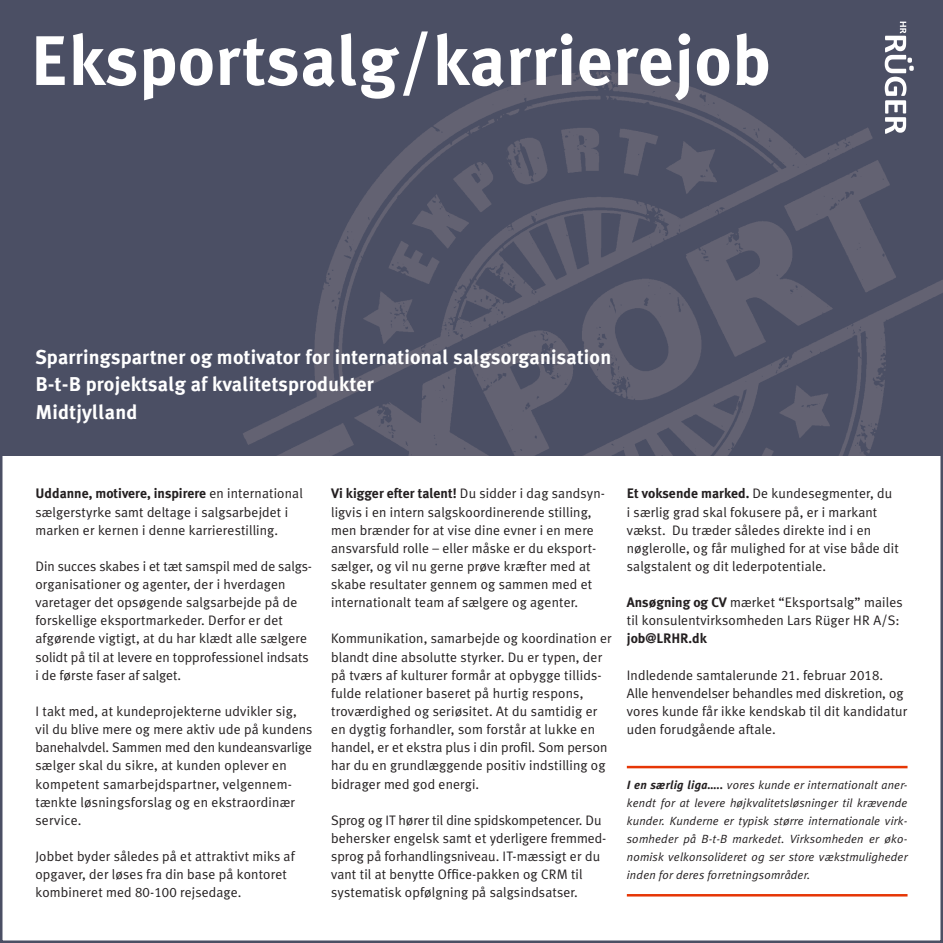
<style>
.page{position:relative;width:943px;height:943px;background:#fff}
.page>*{position:absolute;margin:0;border:0;box-sizing:border-box;transform-origin:0 0}
.t1{font:700 70px "Meta Plus";letter-spacing:.01em;color:#fff}
.t2{font:700 20px "Meta Plus";letter-spacing:.01em;color:#fff}
.t3{font:13.75px/18.1px "Meta Plus Normal";letter-spacing:.01em;color:#231f20}
.t4{font:700 13.75px "Meta Plus";color:#231f20}
.t5{font:italic 11.88px/18.1px "Meta Plus Normal";letter-spacing:.015em;color:#231f20;text-align:justify}
.s1{font-family:"Meta Plus";font-weight:700}
.s2{font-family:"Meta Plus Normal Caps"}
.s3{font-family:"Meta Plus Normal";font-weight:400}
</style>
<div class="page">
<div style="left:0;top:0;width:943px;height:455px;background:#4b4f64"></div>
<hr style="left:627px;top:765px;width:280px;height:3px;background:#e63605">
<svg style="left:885px;top:22px;width:22px;height:20px"></svg>
<hr style="left:627px;top:894px;width:280px;height:2px;background:#e63605">
<img style="left:243px;top:42px;width:700px;height:413px">
<p class="t1" style="left:30px;top:20px;width:741px">Eksportsalg/karrierejob</p>
<p class="t2" style="left:35px;top:345px;width:577px">Sparringspartner og motivator for international salgsorganisation</p>
<p class="t2" style="left:35px;top:373px;width:340px">B-t-B projektsalg af kvalitetsprodukter</p>
<p class="t2" style="left:35px;top:400px;width:103px">Midtjylland</p>
<p class="t3" style="left:35px;top:484px;width:269px"><span class="s1">Uddanne, motivere, inspirere</span> en international sælgerstyrke samt deltage i salgsarbejdet i marken er kernen i denne karrierestilling.</p>
<p class="t3" style="left:35px;top:557px;width:278px">Din succes skabes i et tæt samspil med de salgs-</p>
<p class="t3" style="left:35px;top:575px;width:251px">organisationer og agenter, der i hverdagen</p>
<p class="t3" style="left:35px;top:593px;width:275px">varetager det opsøgende salgsarbejde på de forskellige eksportmarkeder. Derfor er det afgørende vigtigt, at du har klædt alle sælgere solidt på til at levere en topprofessionel indsats</p>
<p class="t3" style="left:35px;top:665px;width:147px">i de første faser af salget.</p>
<p class="t3" style="left:35px;top:702px;width:263px">I takt med, at kundeprojekterne udvikler sig,</p>
<p class="t3" style="left:35px;top:720px;width:278px">vil du blive mere og mere aktiv ude på kundens banehalvdel. Sammen med den kundeansvarlige sælger skal du sikre, at kunden oplever en kompetent samarbejdspartner, velgennem&shy;tænkte løsningsforslag og en ekstraordinær service.</p>
<p class="t3" style="left:35px;top:847px;width:261px">Jobbet byder således på et attraktivt miks af opgaver, der løses fra din base på kontoret kombineret med <span class="s2">80-100</span> rejsedage.</p>
<p class="t4" style="left:331px;top:485px;width:275px">Vi kigger efter talent! <span class="s3">Du sidder i dag sandsyn-</span></p>
<p class="t3" style="left:331px;top:502px;width:262px">ligvis i en intern salgskoordinerende stilling,</p>
<p class="t3" style="left:331px;top:520px;width:264px">men brænder for at vise dine evner i en mere</p>
<p class="t3" style="left:331px;top:539px;width:267px">ansvarsfuld rolle – eller måske er du eksport&shy;sælger, og vil nu gerne prøve kræfter med at skabe resultater gennem og sammen med et internationalt team af sælgere og agenter.</p>
<p class="t3" style="left:331px;top:629px;width:282px">Kommunikation, samarbejde og koordination er blandt dine absolutte styrker. Du er typen, der på tværs af kulturer formår at opbygge tillids&shy;fulde relationer baseret på hurtig respons,</p>
<p class="t3" style="left:331px;top:702px;width:278px">troværdighed og seriøsitet. At du samtidig er en dygtig forhandler, som forstår at lukke en handel, er et ekstra plus i din profil. Som person har du en grundlæggende positiv indstilling og bidrager med god energi.</p>
<p class="t3" style="left:331px;top:810px;width:272px">Sprog og IT hører til dine spidskompetencer. Du</p>
<p class="t3" style="left:331px;top:829px;width:277px">behersker engelsk samt et yderligere fremmed&shy;sprog på forhandlingsniveau. IT-mæssigt er du vant til at benytte Office-pakken og CRM til systematisk opfølgning på salgsindsatser.</p>
<p class="t3" style="left:627px;top:484px;width:273px"><span class="s1">Et voksende marked.</span> De kundesegmenter, du i særlig grad skal fokusere på, er i markant vækst. Du træder således direkte ind i en nøglerolle, og får mulighed for at vise både dit salgstalent og dit lederpotentiale.</p>
<p class="t3" style="left:627px;top:593px;width:277px"><span class="s1">Ansøgning og CV</span> mærket “Eksportsalg” mailes til konsulentvirksomheden Lars Rüger HR A/S: <span class="s1">job@LRHR.dk</span></p>
<p class="t3" style="left:627px;top:665px;width:258px">Indledende samtalerunde <span class="s2">21</span>. februar <span class="s2">2018</span>.</p>
<p class="t3" style="left:627px;top:684px;width:278px">Alle henvendelser behandles med diskretion, og</p>
<p class="t3" style="left:627px;top:702px;width:282px">vores kunde får ikke kendskab til dit kandidatur uden forudgående aftale.</p>
<p class="t5" style="left:627px;top:775px;width:282px"><span class="s1">I en særlig liga…..</span> vores kunde er internationalt aner-</p>
<p class="t5" style="left:627px;top:793px;width:282px">kendt for at levere højkvalitetsløsninger til krævende kunder. Kunderne er typisk større internationale virk&shy;somheder på B-t-B markedet. Virksomheden er øko&shy;nomisk velkonsolideret og ser store vækstmuligheder inden for deres forretningsområder.</p>
</div>
